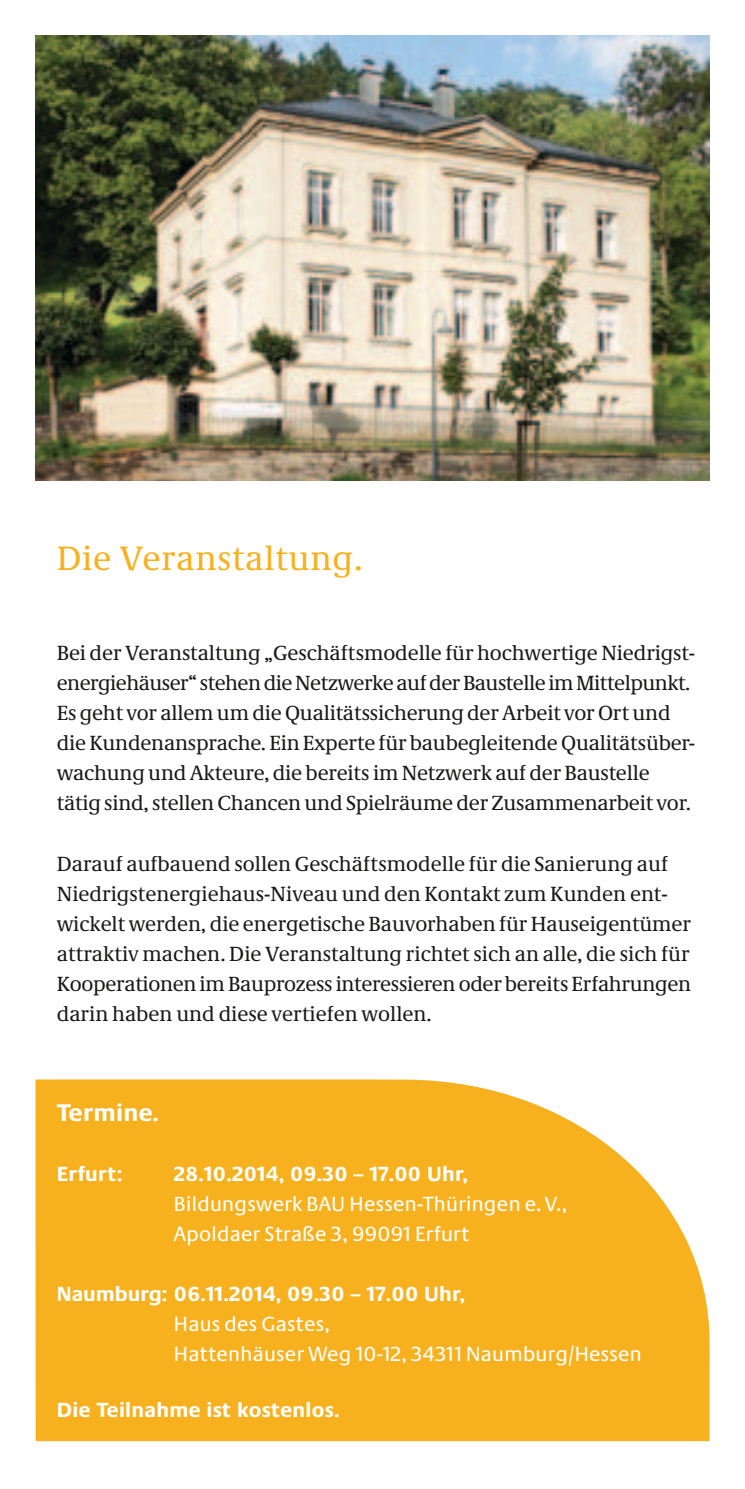
<style>
.page{position:relative;width:745px;height:1489px;background:#fff}
.page>*{position:absolute;margin:0;border:0;box-sizing:border-box;transform-origin:0 0}
.t1{font:35px "Neue Demos";letter-spacing:.02em;color:#f8b11e}
.t2{font:700 25px "Neue Praxis";letter-spacing:.015em;color:#fff}
.t3{font:21.25px/30px "Neue Demos";letter-spacing:-.01em;color:#1a1918}
.t4{font:21.25px/30px "Neue Praxis";letter-spacing:.015em;color:#fff}
.t5{font:700 21.25px "Neue Praxis";letter-spacing:.015em;color:#fff}
</style>
<div class="page">
<svg style="left:35px;top:1079px;width:674px;height:361px;background:#f8b62e"></svg>
<img style="left:35px;top:35px;width:674px;height:445px">
<h1 class="t1" style="left:57px;top:537px;width:307px">Die Veranstaltung.</h1>
<p class="t3" style="left:57px;top:638px;width:639px">Bei der Veranstaltung „Geschäftsmodelle für hochwertige Niedrigst&shy;energiehäuser“ stehen die Netzwerke auf der Baustelle im Mittelpunkt.<br>Es geht vor allem um die Qualitätssicherung der Arbeit vor Ort und die Kundenansprache. Ein Experte für baubegleitende Qualitätsüber&shy;wachung und Akteure, die bereits im Netzwerk auf der Baustelle tätig sind, stellen Chancen und Spielräume der Zusammenarbeit vor.</p>
<p class="t3" style="left:57px;top:848px;width:635px">Darauf aufbauend sollen Geschäftsmodelle für die Sanierung auf Niedrigstenergiehaus-Niveau und den Kontakt zum Kunden ent&shy;wickelt werden, die energetische Bauvorhaben für Hauseigentümer attraktiv machen. Die Veranstaltung richtet sich an alle, die sich für Kooperationen im Bauprozess interessieren oder bereits Erfahrungen darin haben und diese vertiefen wollen.</p>
<p class="t2" style="left:57px;top:1097px;width:104px">Termine.</p>
<p class="t5" style="left:57px;top:1161px;width:67px">Erfurt:</p>
<p class="t5" style="left:174px;top:1161px;width:295px">28.10.2014, 09.30 – 17.00 Uhr,</p>
<p class="t4" style="left:174px;top:1188px;width:394px">Bildungswerk BAU Hessen-Thüringen e. V.,<br>Apoldaer Straße 3, 99091 Erfurt</p>
<p class="t5" style="left:57px;top:1281px;width:409px">Naumburg: 06.11.2014, 09.30 – 17.00 Uhr,</p>
<p class="t4" style="left:174px;top:1308px;width:469px">Haus des Gastes,<br>Hattenhäuser Weg 10-12, 34311 Naumburg/Hessen</p>
<p class="t5" style="left:57px;top:1396px;width:284px">Die Teilnahme ist kostenlos.</p>
</div>
